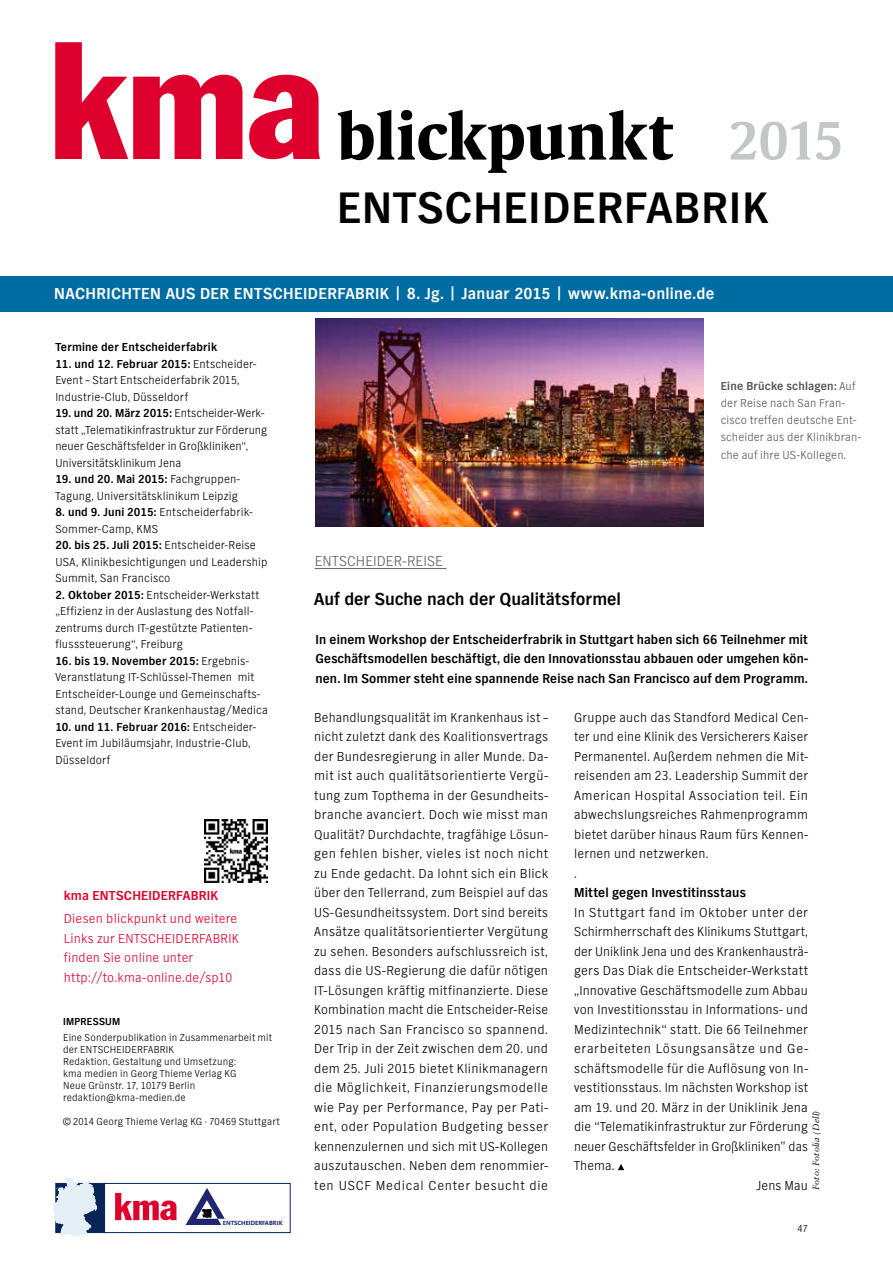
<style>
.page{position:relative;width:893px;height:1263px;background:#fff}
.page>*{position:absolute;margin:0;border:0;box-sizing:border-box;transform-origin:0 0}
.t1{font:700 63px "Thieme Gulliver 2008";color:#000}
.t2{font:600 51px "Thieme Gulliver 2008";color:#c5c6c6}
.t3{font:700 45.75px "TV Nord EFOP";letter-spacing:.02em;color:#000}
.t4{font:700 18px "TV Nord EFOP";color:#000}
.t5{font:700 16.5px "TV Nord EFOP";letter-spacing:.02em;color:#fff}
.t6{font:300 15px "TV Nord EFOP";letter-spacing:.01em;color:#626261}
.t7{font:300 13.5px/19.5px "TV Nord EFOP";letter-spacing:.02em;color:#000;text-align:justify}
.t8{font:700 13.5px/19.5px "TV Nord EFOP";letter-spacing:.01em;color:#000;text-align:justify}
.t9{font:300 13.5px/19.5px "TV Nord EFOP";letter-spacing:.02em;color:#dd002c}
.t10{font:300 13.5px "TV Nord EFOP";letter-spacing:.04em;color:#000}
.t11{font:300 13.5px "TV Nord EFOP";letter-spacing:.05em;color:#000}
.t12{font:700 13.5px "TV Nord EFOP";letter-spacing:.015em;color:#dd002c}
.t13{font:300 12px/16.5px "TV Nord EFOP";letter-spacing:.015em;color:#000}
.t14{font:300 12px/17.2px "TV Nord EFOP";letter-spacing:.015em;color:#565655}
.t15{font:700 12px "TV Nord EFOP";letter-spacing:.015em;color:#000}
.t16{font:300 10.5px/12px "TV Nord EFOP";letter-spacing:.02em;color:#000}
.t17{font:700 10.5px "TV Nord EFOP";letter-spacing:.025em;color:#000}
.t18{font:italic 9px "Sabon LT Std";letter-spacing:.025em;color:#000}
.t19{font:700 6px "Segoe UI";color:#1f266e}
.s1{font-weight:700}
</style>
<div class="page">
<svg style="left:55px;top:42px;width:187px;height:117px"></svg>
<svg style="left:249px;top:75px;width:71px;height:84px"></svg>
<div style="left:0;top:277px;width:893px;height:35px;background:#006da2"></div>
<svg style="left:618px;top:1164px;width:6px;height:6px"></svg>
<hr style="left:315px;top:568px;width:131px;height:1px;background:#626261">
<div style="left:55px;top:1183px;width:50px;height:50px;background:#0a2457"></div>
<div style="left:104px;top:1183px;width:187px;height:50px;background:#fff;border:1px solid #0a2457"></div>
<svg style="left:53px;top:1176px;width:44px;height:61px"></svg>
<svg style="left:115px;top:1193px;width:62px;height:39px"></svg>
<svg style="left:186px;top:1188px;width:39px;height:37px"></svg>
<img style="left:204px;top:819px;width:64px;height:64px">
<img style="left:316px;top:319px;width:388px;height:207px">
<h1 class="t1" style="left:337px;top:86px;width:338px">blickpunkt</h1>
<h3 class="t3" style="left:337px;top:182px;width:433px">ENTSCHEIDERFABRIK</h3>
<h2 class="t2" style="left:729px;top:102px;width:116px">2015</h2>
<p class="t5" style="left:54px;top:284px;width:662px">NACHRICHTEN AUS DER ENTSCHEIDERFABRIK | 8. Jg. | Januar 2015 | www.kma-online.de</p>
<p class="t15" style="left:55px;top:340px;width:163px">Termine der Entscheiderfabrik</p>
<p class="t13" style="left:55px;top:356px;width:203px"><span class="s1">11. und 12. Februar 2015:</span> Entscheider-<br>Event – Start Entscheiderfabrik 2015,<br>Industrie-Club, Düsseldorf</p>
<p class="t13" style="left:55px;top:405px;width:213px"><span class="s1">19. und 20. März 2015:</span> Entscheider-Werk&shy;statt „Telematikinfrastruktur zur Förderung neuer Geschäftsfelder in Großkliniken“, Universitätsklinikum Jena</p>
<p class="t13" style="left:55px;top:471px;width:186px"><span class="s1">19. und 20. Mai 2015:</span> Fachgruppen-<br>Tagung, Universitätsklinikum Leipzig</p>
<p class="t13" style="left:55px;top:504px;width:199px"><span class="s1">8. und 9. Juni 2015:</span> Entscheiderfabrik-<br>Sommer-Camp, KMS</p>
<p class="t13" style="left:55px;top:537px;width:214px"><span class="s1">20. bis 25. Juli 2015:</span> Entscheider-Reise<br>USA, Klinikbesichtigungen und Leadership<br>Summit, San Francisco</p>
<p class="t13" style="left:55px;top:587px;width:205px"><span class="s1">2. Oktober 2015:</span> Entscheider-Werkstatt „Effizienz in der Auslastung des Notfall&shy;zentrums durch IT-gestützte Patienten&shy;flusssteuerung“, Freiburg</p>
<p class="t13" style="left:55px;top:653px;width:214px"><span class="s1">16. bis 19. November 2015:</span> Ergebnis-Veranstlatung IT-Schlüssel-Themen mit Entscheider-Lounge und Gemeinschafts&shy;stand, Deutscher Krankenhaustag/Medica</p>
<p class="t13" style="left:55px;top:719px;width:202px"><span class="s1">10. und 11. Februar 2016:</span> Entscheider-<br>Event im Jubiläumsjahr, Industrie-Club,<br>Düsseldorf</p>
<p class="t12" style="left:64px;top:887px;width:156px">kma ENTSCHEIDERFABRIK</p>
<p class="t9" style="left:64px;top:909px;width:176px">Diesen blickpunkt und weitere<br>Links zur ENTSCHEIDERFABRIK finden Sie online unter http://to.kma-online.de/sp10</p>
<p class="t17" style="left:63px;top:1015px;width:59px">IMPRESSUM</p>
<p class="t16" style="left:63px;top:1032px;width:211px">Eine Sonderpublikation in Zusammenarbeit mit der ENTSCHEIDERFABRIK<br>Redaktion, Gestaltung und Umsetzung:<br>kma medien in Georg Thieme Verlag KG<br>Neue Grünstr. 17, 10179 Berlin redaktion@kma-medien.de</p>
<p class="t16" style="left:63px;top:1116px;width:218px">© 2014 Georg Thieme Verlag KG · 70469 Stuttgart</p>
<p class="t19" style="left:223px;top:1218px;width:61px">ENTSCHEIDERFABRIK</p>
<p class="t6" style="left:315px;top:552px;width:130px">ENTSCHEIDER-REISE</p>
<p class="t14" style="left:721px;top:377px;width:142px"><span class="s1">Eine Brücke schlagen:</span> Auf der Reise nach San Fran&shy;cisco treffen deutsche Ent&shy;scheider aus der Klinikbran&shy;che auf ihre US-Kollegen.</p>
<h3 class="t4" style="left:314px;top:588px;width:308px">Auf der Suche nach der Qualitätsformel</h3>
<p class="t8" style="left:316px;top:630px;width:494px">In einem Workshop der Entscheiderfrabrik in Stuttgart haben sich 66 Teilnehmer mit Geschäftsmodellen beschäftigt, die den Innovationsstau abbauen oder umgehen kön&shy;nen. Im Sommer steht eine spannende Reise nach San Francisco auf dem Programm.</p>
<p class="t7" style="left:314px;top:708px;width:235px">Behandlungsqualität im Krankenhaus ist – nicht zuletzt dank des Koalitionsvertrags der Bundesregierung in aller Munde. Da&shy;mit ist auch qualitätsorientierte Vergü&shy;tung zum Topthema in der Gesundheits&shy;branche avanciert. Doch wie misst man Qualität? Durchdachte, tragfähige Lösun&shy;gen fehlen bisher, vieles ist noch nicht zu Ende gedacht. Da lohnt sich ein Blick über den Tellerrand, zum Beispiel auf das US-Gesundheitssystem. Dort sind bereits Ansätze qualitätsorientierter Vergütung zu sehen. Besonders aufschlussreich ist, dass die US-Regierung die dafür nötigen IT-Lösungen kräftig mitfinanzierte. Diese Kombination macht die Entscheider-Reise 2015 nach San Francisco so spannend.<br>Der Trip in der Zeit zwischen dem 20. und dem 25. Juli 2015 bietet Klinikmanagern die Möglichkeit, Finanzierungsmodelle wie Pay per Performance, Pay per Pati&shy;ent, oder Population Budgeting besser kennenzulernen und sich mit US-Kollegen auszutauschen. Neben dem renommier&shy;ten USCF Medical Center besucht die</p>
<p class="t7" style="left:574px;top:708px;width:235px;text-align:left">Gruppe auch das Standford Medical Cen&shy;ter und eine Klinik des Versicherers Kaiser Permanentel. Außerdem nehmen die Mit&shy;reisenden am 23. Leadership Summit der American Hospital Association teil. Ein abwechslungsreiches Rahmenprogramm bietet darüber hinaus Raum fürs Kennen&shy;lernen und netzwerken.<br>.</p>
<p class="t8" style="left:574px;top:883px;width:173px">Mittel gegen Investitinsstaus</p>
<p class="t10" style="left:574px;top:905px;width:235px">In Stuttgart fand im Oktober unter der</p>
<p class="t7" style="left:574px;top:922px;width:235px">Schirmherrschaft des Klinikums Stuttgart,</p>
<p class="t7" style="left:574px;top:942px;width:235px">der Uniklink Jena und des Krankenhausträ-</p>
<p class="t7" style="left:574px;top:961px;width:235px">gers Das Diak die Entscheider-Werkstatt</p>
<p class="t7" style="left:574px;top:981px;width:235px">„Innovative Geschäftsmodelle zum Abbau</p>
<p class="t7" style="left:574px;top:1000px;width:235px">von Investitionsstau in Informations- und</p>
<p class="t7" style="left:574px;top:1020px;width:235px">Medizintechnik“ statt. Die 66 Teilnehmer</p>
<p class="t11" style="left:574px;top:1041px;width:235px">erarbeiteten Lösungsansätze und Ge-</p>
<p class="t7" style="left:574px;top:1059px;width:235px">schäftsmodelle für die Auflösung von In-</p>
<p class="t7" style="left:574px;top:1078px;width:235px">vestitionsstaus. Im nächsten Workshop ist</p>
<p class="t7" style="left:574px;top:1098px;width:235px">am 19. und 20. März in der Uniklinik Jena</p>
<p class="t7" style="left:574px;top:1117px;width:235px">die “Telematikinfrastruktur zur Förderung</p>
<p class="t7" style="left:574px;top:1137px;width:235px">neuer Geschäftsfelder in Großkliniken” das</p>
<p class="t7" style="left:574px;top:1156px;width:42px">Thema.</p>
<p class="t7" style="left:756px;top:1176px;width:53px">Jens Mau</p>
<p class="t18" style="left:811px;top:1190px;width:81px;rotate:-90deg">Foto: Fotolia (Dell)</p>
<p class="t16" style="left:797px;top:1223px;width:12px">47</p>
</div>
